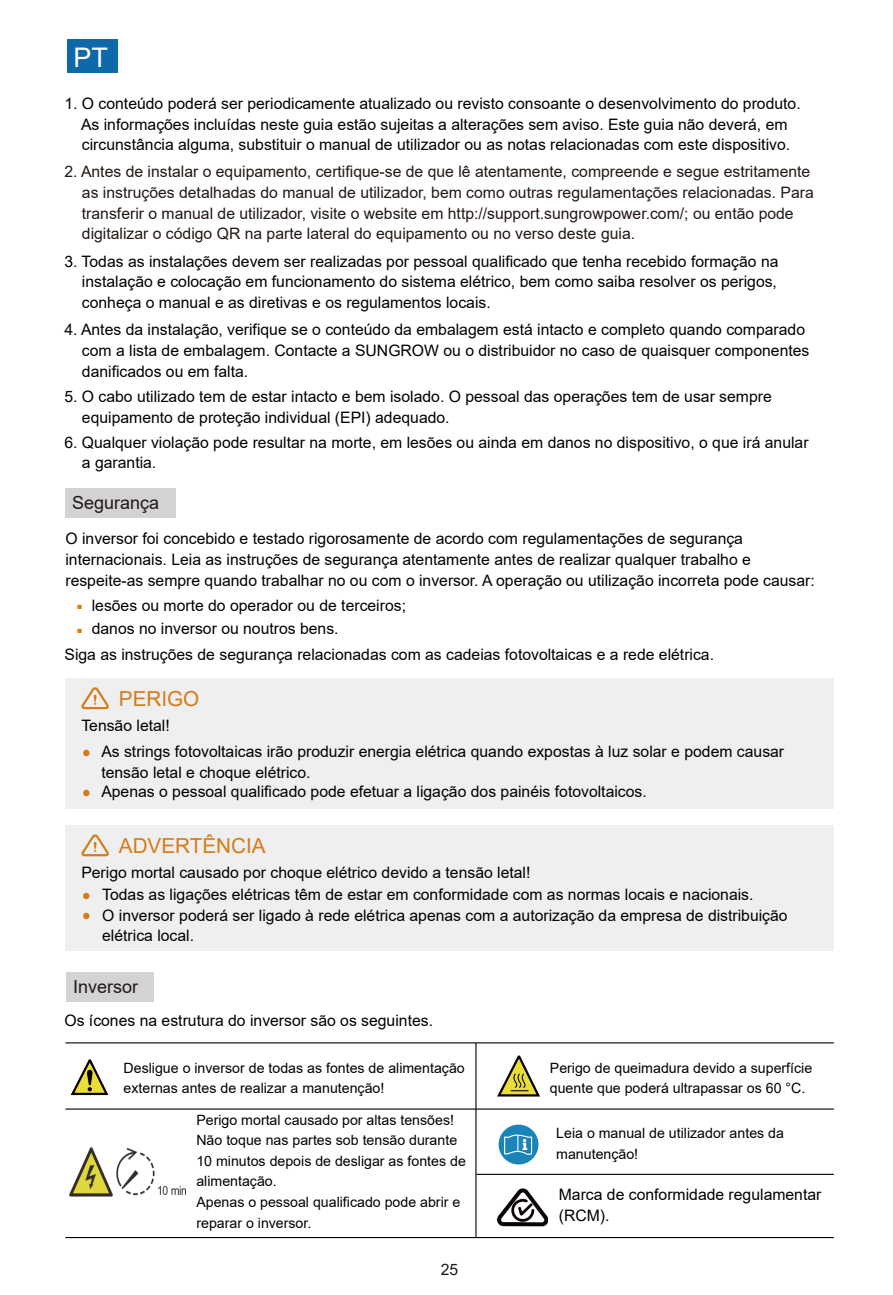
<style>
.page{position:relative;width:893px;height:1295px;background:#fff}
.page>*{position:absolute;margin:0;border:0;box-sizing:border-box;transform-origin:0 0}
.t1{font:43.65px "Arial";color:#e27d12}
.t2{font:27px "Arial";color:#fff}
.t3{font:21.82px "Wingdings";color:#d67b18}
.t4{font:20.7px "Arial";color:#d67b18}
.t5{font:18px "Arial";color:#221815}
.t6{font:15.75px/20.7px "Arial";color:#040000}
.t7{font:15.75px/20.7px "Arial";color:#231815}
.t8{font:15.75px "Arial";color:#221815}
.t9{font:14.17px/20.7px "Arial";color:#040000}
.s1{color:#d67b18}
</style>
<div class="page">
<div style="left:65px;top:678px;width:768px;height:131px;background:#efefef"></div>
<svg style="left:81px;top:687px;width:28px;height:23px"></svg>
<div style="left:65px;top:825px;width:768px;height:126px;background:#efefef"></div>
<svg style="left:81px;top:834px;width:28px;height:23px"></svg>
<div style="left:65px;top:488px;width:111px;height:29px;background:#d3d3d5"></div>
<div style="left:66px;top:972px;width:88px;height:29px;background:#d3d3d5"></div>
<div style="left:67px;top:39px;width:50px;height:34px;background:#0d69a9"></div>
<svg style="left:70px;top:1059px;width:39px;height:37px"></svg>
<svg style="left:497px;top:1055px;width:43px;height:42px"></svg>
<hr style="left:65px;top:1108px;width:769px;height:1px;background:#070002">
<hr style="left:476px;top:1174px;width:358px;height:1px;background:#070002">
<hr style="left:65px;top:1237px;width:769px;height:1px;background:#070002">
<div style="left:499px;top:1124px;width:39px;height:40px;background:#1984b7;border-radius:50%"></div>
<svg style="left:504px;top:1134px;width:29px;height:20px"></svg>
<hr style="left:475px;top:1043px;width:1px;height:194px;background:#070002">
<hr style="left:65px;top:1042px;width:769px;height:1px;background:#070002">
<img style="left:497px;top:1189px;width:51px;height:37px">
<img style="left:69px;top:1147px;width:116px;height:49px">
<h2 class="t2" style="left:73px;top:39px;width:36px">PT</h2>
<p class="t6" style="left:64px;top:93px;width:738px;text-align:center">1. O conteúdo poderá ser periodicamente atualizado ou revisto consoante o desenvolvimento do produto.<br>As informações incluídas neste guia estão sujeitas a alterações sem aviso. Este guia não deverá, em circunstância alguma, substituir o manual de utilizador ou as notas relacionadas com este dispositivo.</p>
<p class="t7" style="left:82px;top:161px;width:733px;text-indent:-18px">2. Antes de instalar o equipamento, certifique-se de que lê atentamente, compreende e segue estritamente as instruções detalhadas do manual de utilizador, bem como outras regulamentações relacionadas. Para transferir o manual de utilizador, visite o website em http://support.sungrowpower.com/; ou então pode digitalizar o código QR na parte lateral do equipamento ou no verso deste guia.</p>
<p class="t6" style="left:82px;top:251px;width:698px;text-align:justify;text-indent:-18px">3. Todas as instalações devem ser realizadas por pessoal qualificado que tenha recebido formação na instalação e colocação em funcionamento do sistema elétrico, bem como saiba resolver os perigos, conheça o manual e as diretivas e os regulamentos locais.</p>
<p class="t6" style="left:82px;top:319px;width:729px;text-indent:-18px">4. Antes da instalação, verifique se o conteúdo da embalagem está intacto e completo quando comparado com a lista de embalagem. Contacte a SUNGROW ou o distribuidor no caso de quaisquer componentes danificados ou em falta.</p>
<p class="t6" style="left:82px;top:386px;width:691px;text-indent:-18px">5. O cabo utilizado tem de estar intacto e bem isolado. O pessoal das operações tem de usar sempre equipamento de proteção individual (EPI) adequado.</p>
<p class="t6" style="left:82px;top:432px;width:728px;text-indent:-18px">6. Qualquer violação pode resultar na morte, em lesões ou ainda em danos no dispositivo, o que irá anular a garantia.</p>
<p class="t5" style="left:72px;top:490px;width:89px">Segurança</p>
<p class="t6" style="left:65px;top:528px;width:751px">O inversor foi concebido e testado rigorosamente de acordo com regulamentações de segurança internacionais. Leia as instruções de segurança atentamente antes de realizar qualquer trabalho e respeite-as sempre quando trabalhar no ou com o inversor. A operação ou utilização incorreta pode causar:</p>
<h1 class="t1" style="left:73px;top:563px;width:14px">.</h1>
<h1 class="t1" style="left:73px;top:588px;width:14px">.</h1>
<p class="t6" style="left:92px;top:593px;width:316px;line-height:23.2px">lesões ou morte do operador ou de terceiros; danos no inversor ou noutros bens.</p>
<p class="t6" style="left:64px;top:644px;width:651px">Siga as instruções de segurança relacionadas com as cadeias fotovoltaicas e a rede elétrica.</p>
<h3 class="t4" style="left:119px;top:684px;width:82px">PERIGO</h3>
<p class="t6" style="left:81px;top:715px;width:90px">Tensão letal!</p>
<p class="t6" style="left:101px;top:741px;width:684px">As strings fotovoltaicas irão produzir energia elétrica quando expostas à luz solar e podem causar tensão letal e choque elétrico.</p>
<h3 class="t3" style="left:81px;top:741px;width:12px">•</h3>
<p class="t6" style="left:81px;top:781px;width:567px"><span class="s1">•</span> Apenas o pessoal qualificado pode efetuar a ligação dos painéis fotovoltaicos.</p>
<h3 class="t4" style="left:119px;top:831px;width:148px">ADVERTÊNCIA</h3>
<p class="t6" style="left:81px;top:862px;width:451px">Perigo mortal causado por choque elétrico devido a tensão letal!</p>
<p class="t6" style="left:102px;top:884px;width:687px">Todas as ligações elétricas têm de estar em conformidade com as normas locais e nacionais.<br>O inversor poderá ser ligado à rede elétrica apenas com a autorização da empresa de distribuição elétrica local.</p>
<p class="t5" style="left:73px;top:974px;width:67px">Inversor</p>
<p class="t6" style="left:64px;top:1010px;width:370px">Os ícones na estrutura do inversor são os seguintes.</p>
<p class="t9" style="left:124px;top:1057px;width:343px">Desligue o inversor de todas as fontes de alimentação externas antes de realizar a manutenção!</p>
<p class="t9" style="left:550px;top:1057px;width:264px">Perigo de queimadura devido a superfície quente que poderá ultrapassar os 60 °C.</p>
<p class="t9" style="left:196px;top:1109px;width:271px">Perigo mortal causado por altas tensões!<br>Não toque nas partes sob tensão durante<br>10 minutos depois de desligar as fontes de alimentação.<br>Apenas o pessoal qualificado pode abrir e reparar o inversor.</p>
<p class="t9" style="left:556px;top:1122px;width:229px">Leia o manual de utilizador antes da manutenção!</p>
<p class="t6" style="left:559px;top:1184px;width:264px">Marca de conformidade regulamentar (RCM).</p>
<p class="t8" style="left:441px;top:1258px;width:19px">25</p>
</div>
